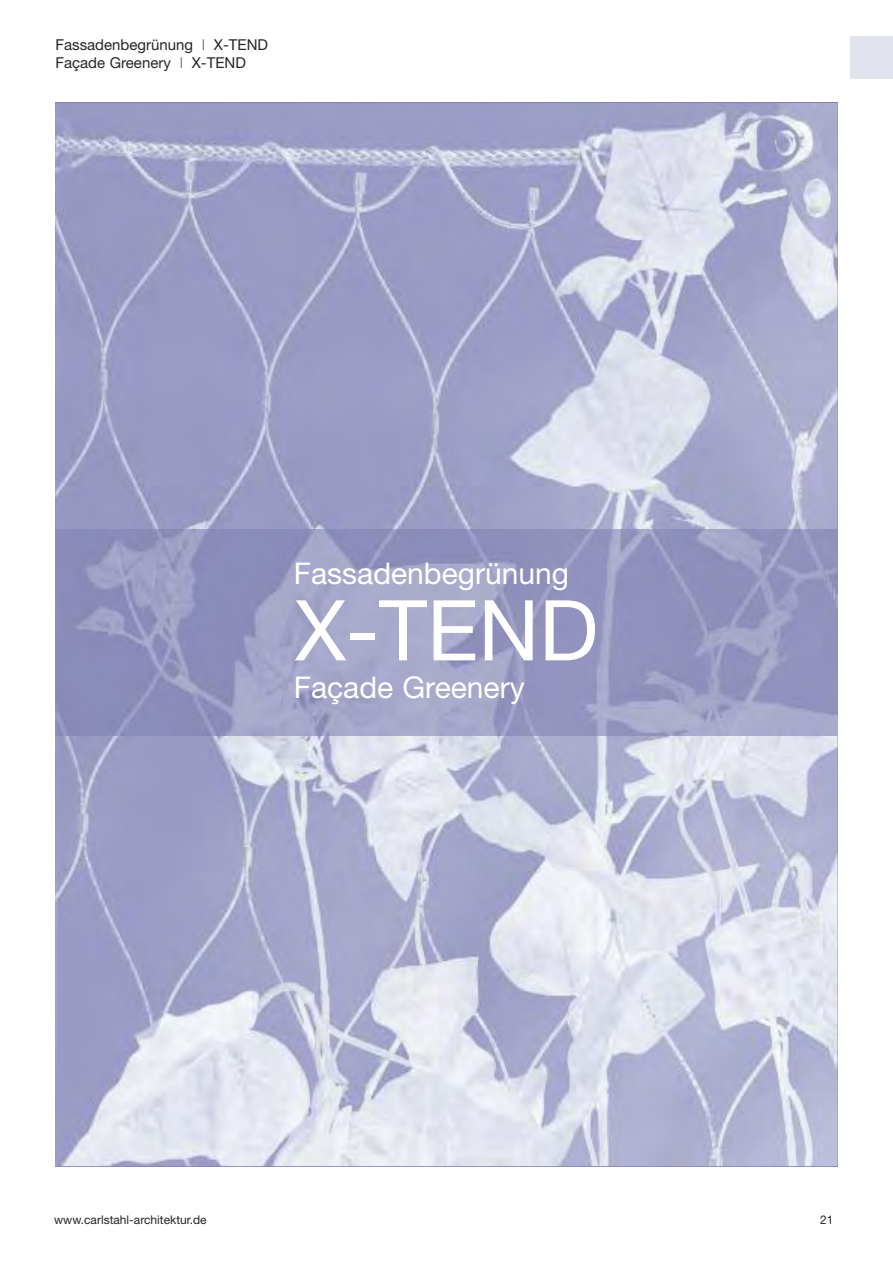
<style>
.page{position:relative;width:893px;height:1263px;background:#fff}
.page>*{position:absolute;margin:0;border:0;box-sizing:border-box;transform-origin:0 0}
.t1{font:84px "Helvetica Neue LT";color:#fff}
.t2{font:30px "Helvetica Neue LT";color:#fff}
.t3{font:15px/18px "Helvetica Neue LT";color:#272627}
.t4{font:12px "Helvetica Neue LT";color:#272627}
.s1{font-weight:100}
</style>
<div class="page">
<img style="left:55px;top:103px;width:783px;height:1063px">
<img style="left:55px;top:529px;width:783px;height:206px">
<div style="left:850px;top:36px;width:43px;height:43px;background:#e1e3ef"></div>
<p class="t3" style="left:55px;top:38px;width:214px">Fassadenbegrünung <span class="s1">I</span> X-TEND<br>Façade Greenery <span class="s1">I</span> X-TEND</p>
<h2 class="t2" style="left:294px;top:563px;width:277px">Fassadenbegrünung</h2>
<h1 class="t1" style="left:295px;top:600px;width:305px">X-TEND</h1>
<h2 class="t2" style="left:294px;top:677px;width:232px">Façade Greenery</h2>
<p class="t4" style="left:54px;top:1215px;width:154px">www.carlstahl-architektur.de</p>
<p class="t4" style="left:820px;top:1215px;width:15px">21</p>
</div>
